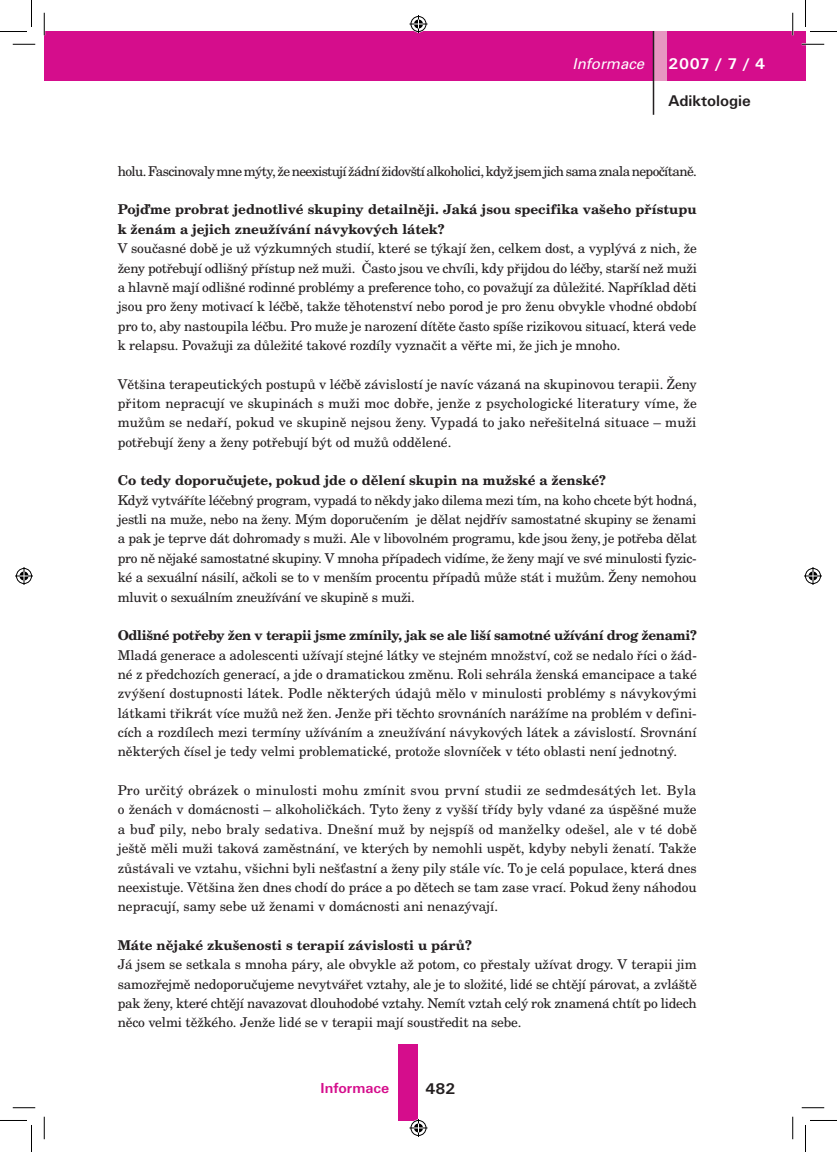
<style>
.page{position:relative;width:837px;height:1152px;background:#fff}
.page>*{position:absolute;margin:0;border:0;box-sizing:border-box;transform-origin:0 0}
.t1{font:700 16.05px "U001 TOT";color:#231f20}
.t2{font:700 16.05px "U001 TOT";color:#fff}
.t3{font:italic 15px "Univers CE";color:#fff}
.t4{font:700 15px "U001 TOT";color:#d50d8c}
.t5{font:13.5px/19.4px "Century Schoolbook LOT Rom";letter-spacing:-.01em;color:#231f20;text-align:justify}
.t6{font:700 13.5px/19.4px "Century Schoolbook LOT";color:#231f20}
.t7{font:13.5px "Century Schoolbook LOT Rom";letter-spacing:-.045em;color:#231f20}
.t8{font:700 13.5px "Century Schoolbook LOT";letter-spacing:-.025em;color:#231f20}
</style>
<div class="page">
<div style="left:398px;top:1043px;width:19px;height:77px;background:#d50d8c"></div>
<div style="left:44px;top:31px;width:761px;height:50px;background:#d50d8c"></div>
<div style="left:653px;top:31px;width:14px;height:50px;background:#e796c1"></div>
<hr style="left:653px;top:32px;width:1px;height:83px;background:#231f20">
<hr style="left:802px;top:43px;width:22px;height:2px;background:#fff">
<hr style="left:792px;top:13px;width:2px;height:22px;background:#fff">
<svg style="left:13px;top:44px;width:22px;height:1px"></svg>
<svg style="left:802px;top:44px;width:22px;height:1px"></svg>
<svg style="left:13px;top:1107px;width:22px;height:1px"></svg>
<svg style="left:802px;top:1107px;width:22px;height:1px"></svg>
<svg style="left:44px;top:13px;width:1px;height:22px"></svg>
<svg style="left:44px;top:1116px;width:1px;height:23px"></svg>
<svg style="left:792px;top:13px;width:1px;height:22px"></svg>
<svg style="left:792px;top:1116px;width:1px;height:23px"></svg>
<svg style="left:0;top:0;width:32px;height:32px"></svg>
<svg style="left:0;top:1120px;width:32px;height:32px"></svg>
<svg style="left:805px;top:0;width:32px;height:32px"></svg>
<svg style="left:805px;top:1120px;width:32px;height:32px"></svg>
<svg style="left:409px;top:15px;width:18px;height:18px"></svg>
<svg style="left:409px;top:1118px;width:18px;height:18px"></svg>
<svg style="left:15px;top:567px;width:18px;height:18px"></svg>
<svg style="left:804px;top:567px;width:18px;height:18px"></svg>
<p class="t3" style="left:573px;top:56px;width:73px">Informace</p>
<p class="t2" style="left:668px;top:54px;width:98px">2007 / 7 / 4</p>
<p class="t1" style="left:668px;top:91px;width:84px">Adiktologie</p>
<p class="t7" style="left:118px;top:162px;width:581px">holu. Fascinovaly mne mýty, že neexistují žádní židovští alkoholici, když jsem jich sama znala nepočítaně.</p>
<p class="t6" style="left:118px;top:200px;width:580px">Pojďme probrat jednotlivé skupiny detailněji. Jaká jsou specifika vašeho přístupu k ženám a jejich zneužívání návykových látek?</p>
<p class="t5" style="left:118px;top:239px;width:581px">V současné době je už výzkumných studií, které se týkají žen, celkem dost, a vyplývá z nich, že ženy potřebují odlišný přístup než muži. Často jsou ve chvíli, kdy přijdou do léčby, starší než muži a hlavně mají odlišné rodinné problémy a preference toho, co považují za důležité. Například děti jsou pro ženy motivací k léčbě, takže těhotenství nebo porod je pro ženu obvykle vhodné období pro to, aby nastoupila léčbu. Pro muže je narození dítěte často spíše rizikovou situací, která vede k relapsu. Považuji za důležité takové rozdíly vyznačit a věřte mi, že jich je mnoho.</p>
<p class="t5" style="left:118px;top:374px;width:581px">Většina terapeutických postupů v léčbě závislostí je navíc vázaná na skupinovou terapii. Ženy přitom nepracují ve skupinách s muži moc dobře, jenže z psychologické literatury víme, že mužům se nedaří, pokud ve skupině nejsou ženy. Vypadá to jako neřešitelná situace – muži potřebují ženy a ženy potřebují být od mužů oddělené.</p>
<p class="t6" style="left:118px;top:471px;width:490px">Co tedy doporučujete, pokud jde o dělení skupin na mužské a ženské?</p>
<p class="t5" style="left:118px;top:490px;width:581px">Když vytváříte léčebný program, vypadá to někdy jako dilema mezi tím, na koho chcete být hodná, jestli na muže, nebo na ženy. Mým doporučením je dělat nejdřív samostatné skupiny se ženami a pak je teprve dát dohromady s muži. Ale v libovolném programu, kde jsou ženy, je potřeba dělat pro ně nějaké samostatné skupiny. V mnoha případech vidíme, že ženy mají ve své minulosti fyzic&shy;ké a sexuální násilí, ačkoli se to v menším procentu případů může stát i mužům. Ženy nemohou mluvit o sexuálním zneužívání ve skupině s muži.</p>
<p class="t8" style="left:118px;top:626px;width:581px">Odlišné potřeby žen v terapii jsme zmínily, jak se ale liší samotné užívání drog ženami?</p>
<p class="t5" style="left:118px;top:645px;width:581px">Mladá generace a adolescenti užívají stejné látky ve stejném množství, což se nedalo říci o žád&shy;né z předchozích generací, a jde o dramatickou změnu. Roli sehrála ženská emancipace a také zvýšení dostupnosti látek. Podle některých údajů mělo v minulosti problémy s návykovými látkami třikrát více mužů než žen. Jenže při těchto srovnáních narážíme na problém v defini&shy;cích a rozdílech mezi termíny užíváním a zneužívání návykových látek a závislostí. Srovnání některých čísel je tedy velmi problematické, protože slovníček v této oblasti není jednotný.</p>
<p class="t5" style="left:118px;top:781px;width:581px">Pro určitý obrázek o minulosti mohu zmínit svou první studii ze sedmdesátých let. Byla o ženách v domácnosti – alkoholičkách. Tyto ženy z vyšší třídy byly vdané za úspěšné muže a buď pily, nebo braly sedativa. Dnešní muž by nejspíš od manželky odešel, ale v té době ještě měli muži taková zaměstnání, ve kterých by nemohli uspět, kdyby nebyli ženatí. Takže zůstávali ve vztahu, všichni byli nešťastní a ženy pily stále víc. To je celá populace, která dnes neexistuje. Většina žen dnes chodí do práce a po dětech se tam zase vrací. Pokud ženy náhodou nepracují, samy sebe už ženami v domácnosti ani nenazývají.</p>
<p class="t6" style="left:118px;top:936px;width:356px">Máte nějaké zkušenosti s terapií závislosti u párů?</p>
<p class="t5" style="left:118px;top:955px;width:581px">Já jsem se setkala s mnoha páry, ale obvykle až potom, co přestaly užívat drogy. V terapii jim samozřejmě nedoporučujeme nevytvářet vztahy, ale je to složité, lidé se chtějí párovat, a zvláště pak ženy, které chtějí navazovat dlouhodobé vztahy. Nemít vztah celý rok znamená chtít po lidech něco velmi těžkého. Jenže lidé se v terapii mají soustředit na sebe.</p>
<p class="t4" style="left:321px;top:1079px;width:70px">Informace</p>
<p class="t1" style="left:425px;top:1079px;width:32px">482</p>
</div>
